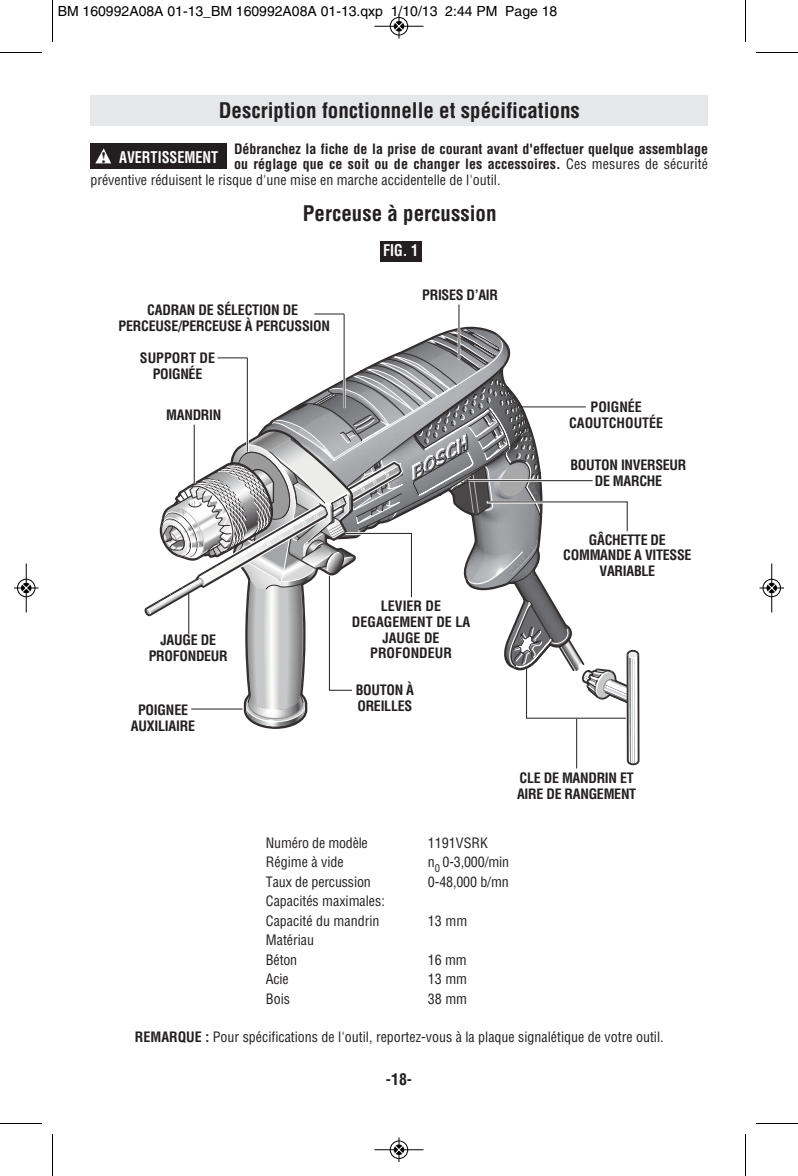
<style>
.page{position:relative;width:798px;height:1176px;background:#fff}
.page>*{position:absolute;margin:0;border:0;box-sizing:border-box;transform-origin:0 0}
.t1{font:700 condensed 21px "Helvetica";color:#231f20}
.t2{font:700 condensed 15.75px "Helvetica";color:#fff;scale:.9 1}
.t3{font:700 condensed 15.75px "Helvetica";color:#231f20}
.t4{font:700 condensed 14px/15.8px "Helvetica";letter-spacing:-.015em;color:#231f20;text-align:center}
.t5{font:condensed 14px/19.6px "Helvetica";color:#231f20}
.t6{font:700 condensed 14px "Helvetica";letter-spacing:.005em;color:#231f20}
.t7{font:14px "Helvetica";color:#000}
.s1{font-weight:400}
.s2{font-family:"Times";font-stretch:normal;color:#231f20}
.s3{font-weight:700}
</style>
<div class="page">
<div style="left:91px;top:95px;width:617px;height:31px;background:#e6e7e9"></div>
<div style="left:90px;top:143px;width:137px;height:26px;background:#231f20"></div>
<svg style="left:95px;top:148px;width:16px;height:15px"></svg>
<div style="left:380px;top:241px;width:42px;height:21px;background:#231f20"></div>
<hr style="left:576px;top:719px;width:1px;height:50px;background:#231f20">
<svg style="left:144px;top:327px;width:496px;height:438px"></svg>
<hr style="left:458px;top:313px;width:2px;height:47px;background:#fff">
<hr style="left:459px;top:305px;width:1px;height:54px;background:#231f20">
<hr style="left:343px;top:315px;width:3px;height:93px;background:#fff">
<hr style="left:344px;top:314px;width:1px;height:94px;background:#231f20">
<hr style="left:314px;top:314px;width:30px;height:1px;background:#231f20">
<hr style="left:52px;top:0;width:1px;height:42px;background:#000">
<hr style="left:0;top:52px;width:42px;height:1px;background:#000">
<hr style="left:745px;top:0;width:1px;height:42px;background:#000">
<hr style="left:756px;top:52px;width:42px;height:1px;background:#000">
<hr style="left:52px;top:1134px;width:1px;height:42px;background:#000">
<hr style="left:0;top:1123px;width:42px;height:1px;background:#000">
<hr style="left:745px;top:1134px;width:1px;height:42px;background:#000">
<hr style="left:756px;top:1123px;width:42px;height:1px;background:#000">
<div style="left:390px;top:17px;width:18px;height:19px;border:1px solid #fff;border-radius:50%"></div>
<hr style="left:374px;top:26px;width:50px;height:1px;background:#000">
<div style="left:390px;top:17px;width:18px;height:18px;border:1px solid #000;border-radius:50%"></div>
<svg style="left:395px;top:14px;width:8px;height:24px"></svg>
<div style="left:390px;top:1140px;width:18px;height:19px;border:1px solid #fff;border-radius:50%"></div>
<hr style="left:374px;top:1149px;width:50px;height:1px;background:#000">
<div style="left:390px;top:1141px;width:18px;height:18px;border:1px solid #000;border-radius:50%"></div>
<svg style="left:395px;top:1138px;width:8px;height:24px"></svg>
<div style="left:17px;top:579px;width:19px;height:18px;border:1px solid #fff;border-radius:50%"></div>
<hr style="left:26px;top:564px;width:1px;height:48px;background:#000">
<div style="left:17px;top:579px;width:18px;height:18px;border:1px solid #000;border-radius:50%"></div>
<svg style="left:14px;top:584px;width:24px;height:8px"></svg>
<div style="left:762px;top:579px;width:19px;height:18px;border:1px solid #fff;border-radius:50%"></div>
<hr style="left:771px;top:564px;width:1px;height:48px;background:#000">
<div style="left:763px;top:579px;width:18px;height:18px;border:1px solid #000;border-radius:50%"></div>
<svg style="left:760px;top:584px;width:24px;height:8px"></svg>
<p class="t7" style="left:58px;top:6px;width:501px">BM 160992A08A 01-13_BM 160992A08A 01-13.qxp 1/10/13 2:44 PM Page 18</p>
<h1 class="t1" style="left:219px;top:99px;width:363px">Description fonctionnelle et spécifications</h1>
<p class="t4" style="left:234px;top:141px;width:475px">Débranchez la fiche de la prise de courant avant d'effectuer quelque assemblage</p>
<p class="t6" style="left:234px;top:156px;width:475px">ou réglage que ce soit ou de changer les accessoires. <span class="s1">Ces mesures de sécurité</span></p>
<p class="t5" style="left:90px;top:170px;width:412px">préventive réduisent le risque d'une mise en marche accidentelle de l'outil.</p>
<h1 class="t1" style="left:303px;top:202px;width:195px">Perceuse à percussion</h1>
<p class="t2" style="left:101px;top:148px;width:132px"><span class="s2">!</span> AVERTISSEMENT</p>
<p class="t4" style="left:118px;top:303px;width:213px">CADRAN DE SÉLECTION DE<br>PERCEUSE/PERCEUSE À PERCUSSION</p>
<p class="t4" style="left:140px;top:350px;width:77px">SUPPORT DE<br>POIGNÉE</p>
<p class="t4" style="left:166px;top:407px;width:57px">MANDRIN</p>
<p class="t2" style="left:383px;top:242px;width:40px">FIG. 1</p>
<p class="t4" style="left:422px;top:287px;width:77px">PRISES D’AIR</p>
<p class="t4" style="left:569px;top:400px;width:96px">POIGNÉE<br>CAOUTCHOUTÉE</p>
<p class="t4" style="left:570px;top:458px;width:117px">BOUTON INVERSEUR<br>DE MARCHE</p>
<p class="t4" style="left:149px;top:633px;width:81px">JAUGE DE<br>PROFONDEUR</p>
<p class="t4" style="left:131px;top:702px;width:66px">POIGNEE<br>AUXILIAIRE</p>
<p class="t4" style="left:352px;top:598px;width:120px">LEVIER DE<br>DEGAGEMENT DE LA<br>JAUGE DE<br>PROFONDEUR</p>
<p class="t4" style="left:356px;top:683px;width:60px;text-align:left">BOUTON À<br>OREILLES</p>
<p class="t4" style="left:563px;top:532px;width:130px">GÂCHETTE DE<br>COMMANDE A VITESSE<br>VARIABLE</p>
<p class="t4" style="left:517px;top:771px;width:121px;text-align:left">CLE DE MANDRIN ET<br>AIRE DE RANGEMENT</p>
<p class="t5" style="left:266px;top:833px;width:103px">Numéro de modèle</p>
<p class="t5" style="left:428px;top:833px;width:61px">1191VSRK</p>
<p class="t5" style="left:266px;top:853px;width:79px">Régime à vide</p>
<p class="t5" style="left:428px;top:853px;width:83px">n<sub>0</sub> 0-3,000/min</p>
<p class="t5" style="left:266px;top:872px;width:106px">Taux de percussion</p>
<p class="t5" style="left:428px;top:872px;width:82px">0-48,000 b/mn</p>
<p class="t5" style="left:266px;top:892px;width:120px">Capacités maximales:<br>Capacité du mandrin</p>
<p class="t5" style="left:428px;top:911px;width:41px">13 mm</p>
<p class="t5" style="left:266px;top:931px;width:50px">Matériau<br>Béton</p>
<p class="t5" style="left:428px;top:950px;width:40px">16 mm</p>
<p class="t5" style="left:266px;top:970px;width:24px">Acie</p>
<p class="t5" style="left:428px;top:970px;width:41px">13 mm</p>
<p class="t5" style="left:266px;top:989px;width:26px">Bois</p>
<p class="t5" style="left:428px;top:989px;width:41px">38 mm</p>
<p class="t5" style="left:135px;top:1027px;width:530px"><span class="s3">REMARQUE :</span> Pour spécifications de l'outil, reportez-vous à la plaque signalétique de votre outil.</p>
<p class="t3" style="left:386px;top:1070px;width:28px">-18-</p>
</div>
